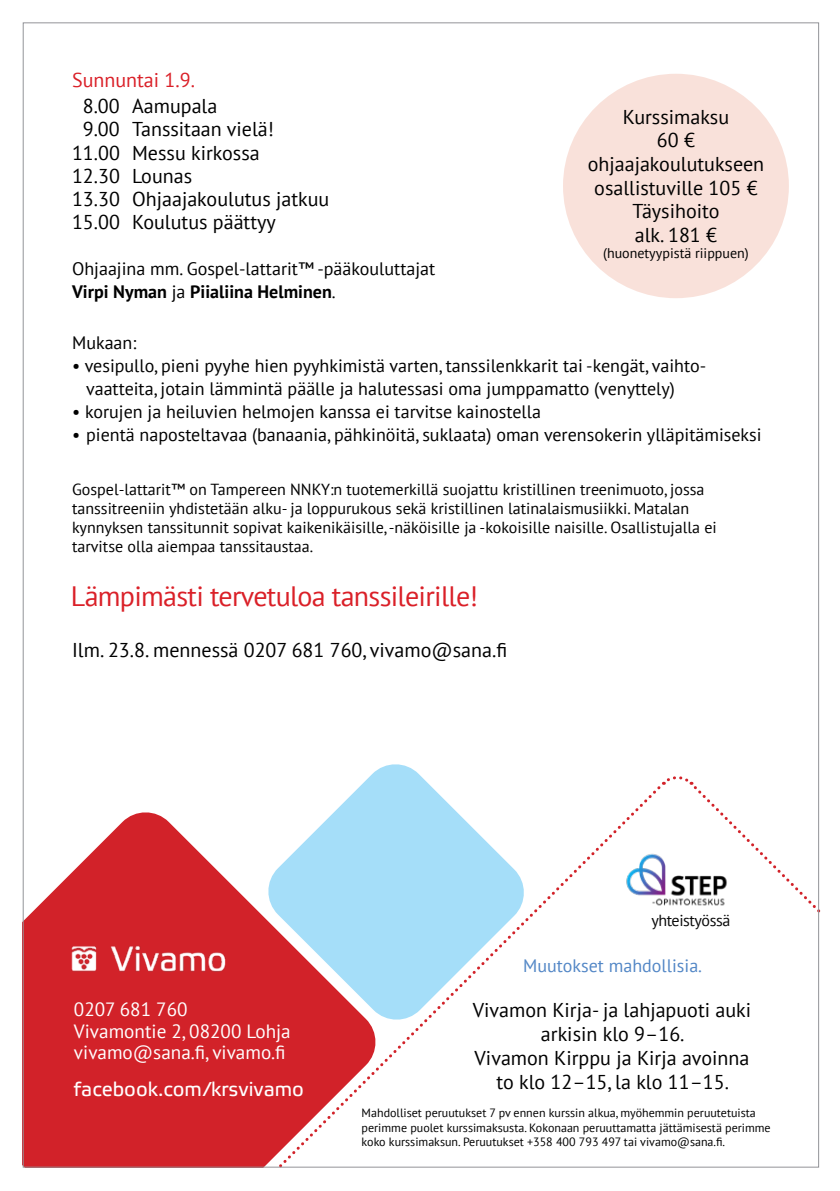
<style>
.page{position:relative;width:840px;height:1191px;background:#fff}
.page>*{position:absolute;margin:0;border:0;box-sizing:border-box;transform-origin:0 0}
.t1{font:28px "PT Sans";letter-spacing:-.025em;color:#da2028}
.t2{font:20px/23.6px "PT Sans";color:#000;text-align:center}
.t3{font:20px "Etelka Text";color:#fff}
.t4{font:20px "PT Sans";color:#da2028}
.t5{font:19.2px/21.6px "PT Sans";color:#fff}
.t6{font:18px/23px "PT Sans";color:#000}
.t7{font:18px "PT Sans";color:#5387c6}
.t8{font:16px/19.2px "PT Sans";color:#000}
.t9{font:16px "PT Sans";letter-spacing:-.025em;color:#0a0a0a}
.t10{font:14px "PT Sans";color:#000}
.t11{font:12px/14.4px "PT Sans";color:#000}
.s1{font-weight:700}
</style>
<div class="page">
<svg style="left:25px;top:812px;width:242px;height:353px;background:#d84248"></svg>
<svg style="left:818px;top:1109px;width:1px;height:58px"></svg>
<svg style="left:267px;top:782px;width:396px;height:383px"></svg>
<svg style="left:663px;top:776px;width:156px;height:307px"></svg>
<svg style="left:265px;top:764px;width:261px;height:258px;fill:#a5def9"></svg>
<div style="left:562px;top:74px;width:226px;height:224px;background:#f9e1da;border-radius:50%"></div>
<img style="left:69px;top:933px;width:159px;height:50px">
<img style="left:614px;top:842px;width:124px;height:75px">
<p class="t4" style="left:72px;top:67px;width:124px">Sunnuntai 1.9.</p>
<p class="t2" style="left:83px;top:94px;width:136px">8.00 Aamupala</p>
<p class="t2" style="left:83px;top:117px;width:193px">9.00 Tanssitaan vielä!</p>
<p class="t2" style="left:72px;top:140px;width:189px">11.00 Messu kirkossa</p>
<p class="t2" style="left:72px;top:163px;width:121px">12.30 Lounas</p>
<p class="t2" style="left:72px;top:186px;width:259px">13.30 Ohjaajakoulutus jatkuu</p>
<p class="t2" style="left:72px;top:209px;width:205px">15.00 Koulutus päättyy</p>
<p class="t6" style="left:72px;top:256px;width:364px">Ohjaajina mm. Gospel-lattarit™ -pääkouluttajat<br><span class="s1">Virpi Nyman</span> ja <span class="s1">Piialiina Helminen</span>.</p>
<p class="t6" style="left:72px;top:331px;width:66px">Mukaan:</p>
<p class="t6" style="left:86px;top:354px;width:621px;text-indent:-14px">• vesipullo, pieni pyyhe hien pyyhkimistä varten, tanssilenkkarit tai -kengät, vaihto&shy;vaatteita, jotain lämmintä päälle ja halutessasi oma jumppamatto (venyttely)</p>
<p class="t6" style="left:72px;top:400px;width:470px">• korujen ja heiluvien helmojen kanssa ei tarvitse kainostella</p>
<p class="t6" style="left:72px;top:423px;width:690px">• pientä naposteltavaa (banaania, pähkinöitä, suklaata) oman verensokerin ylläpitämiseksi</p>
<p class="t8" style="left:72px;top:479px;width:646px">Gospel-lattarit™ on Tampereen NNKY:n tuotemerkillä suojattu kristillinen treenimuoto, jossa tanssitreeniin yhdistetään alku- ja loppurukous sekä kristillinen latinalaismusiikki. Matalan kynnyksen tanssitunnit sopivat kaikenikäisille, -näköisille ja -kokoisille naisille. Osallistujalla ei tarvitse olla aiempaa tanssitaustaa.</p>
<p class="t2" style="left:587px;top:104px;width:178px">Kurssimaksu<br>60 € ohjaajakoulutukseen osallistuville 105 €<br>Täysihoito<br>alk. 181 €</p>
<p class="t10" style="left:602px;top:244px;width:147px">(huonetyypistä riippuen)</p>
<h1 class="t1" style="left:71px;top:578px;width:408px">Lämpimästi tervetuloa tanssileirille!</h1>
<p class="t2" style="left:72px;top:637px;width:436px">Ilm. 23.8. mennessä 0207 681 760, vivamo@sana.fi</p>
<p class="t9" style="left:651px;top:910px;width:80px">yhteistyössä</p>
<p class="t7" style="left:523px;top:954px;width:180px">Muutokset mahdollisia.</p>
<p class="t5" style="left:74px;top:998px;width:218px">0207 681 760<br>Vivamontie 2, 08200 Lohja vivamo@sana.fi, vivamo.fi</p>
<p class="t3" style="left:74px;top:1076px;width:231px">facebook.com/krsvivamo</p>
<p class="t2" style="left:472px;top:997px;width:280px">Vivamon Kirja- ja lahjapuoti auki arkisin klo 9–16.<br>Vivamon Kirppu ja Kirja avoinna to klo 12–15, la klo 11–15.</p>
<p class="t11" style="left:361px;top:1105px;width:410px">Mahdolliset peruutukset 7 pv ennen kurssin alkua, myöhemmin peruutetuista perimme puolet kurssimaksusta. Kokonaan peruuttamatta jättämisestä perimme koko kurssimaksun. Peruutukset +358 400 793 497 tai vivamo@sana.fi.</p>
</div>
